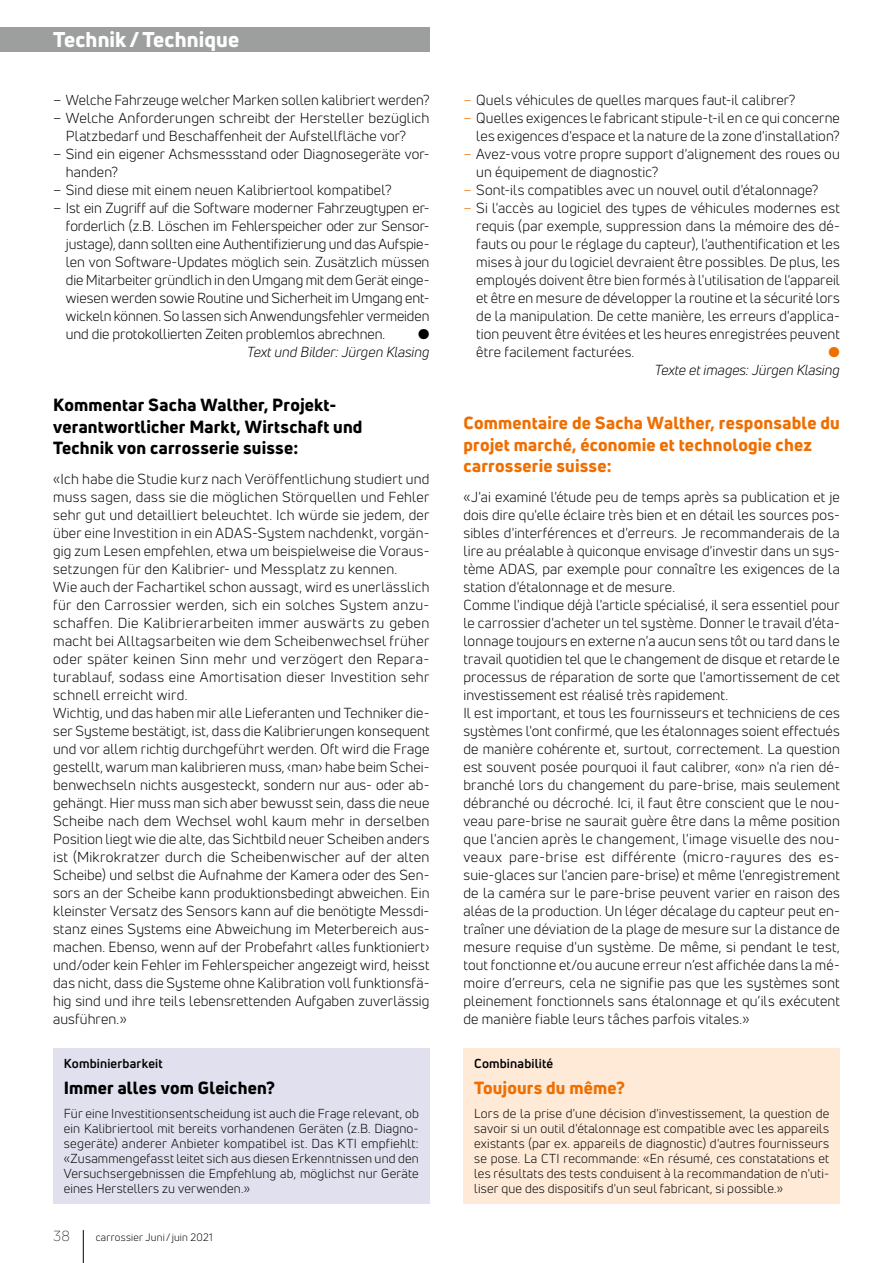
<style>
.page{position:relative;width:893px;height:1263px;background:#fff}
.page>*{position:absolute;margin:0;border:0;box-sizing:border-box;transform-origin:0 0}
.t1{font:800 21px "Uni Neue";letter-spacing:.005em;color:#fff}
.t2{font:800 17.25px/21.8px "Uni Neue";letter-spacing:.01em;color:#000}
.t3{font:800 17.25px/21.8px "Uni Neue";letter-spacing:.01em;color:#ef6e00}
.t4{font:14.25px/18px "Uni Neue";letter-spacing:.01em;color:#000}
.t5{font:italic 14.25px "Uni Neue";letter-spacing:.005em;color:#000}
.t6{font:300 14.25px "Uni Neue";color:#000}
.t7{font:14.25px "Zapf Dingbats Std";color:#000}
.t8{font:14.25px "Zapf Dingbats Std";color:#ef6e00}
.t9{font:12.75px/15px "Uni Neue";letter-spacing:.015em;color:#000;text-align:justify}
.t10{font:700 12.75px "Uni Neue";letter-spacing:.01em;color:#000}
.t11{font:10.5px "Uni Neue";letter-spacing:.02em;color:#000}
.s1{color:#ef6e00}
</style>
<div class="page">
<hr style="left:83px;top:1230px;width:1px;height:33px;background:#000">
<div style="left:0;top:27px;width:429px;height:24px;background:#9d9e9e"></div>
<div style="left:53px;top:1048px;width:376px;height:155px;background:#e1e0ee"></div>
<div style="left:463px;top:1048px;width:377px;height:155px;background:#feead7"></div>
<h1 class="t1" style="left:53px;top:25px;width:188px">Technik /Technique</h1>
<p class="t4" style="left:53px;top:91px;width:378px">– Welche Fahrzeuge welcher Marken sollen kalibriert werden?</p>
<p class="t4" style="left:66px;top:109px;width:365px;text-indent:-13px">– Welche Anforderungen schreibt der Hersteller bezüglich<br>Platzbedarf und Beschaffenheit der Aufstellfläche vor?</p>
<p class="t4" style="left:66px;top:145px;width:365px;text-indent:-13px">– Sind ein eigener Achsmessstand oder Diagnosegeräte vor&shy;handen?</p>
<p class="t4" style="left:53px;top:181px;width:340px">– Sind diese mit einem neuen Kalibriertool kompatibel?</p>
<p class="t4" style="left:66px;top:199px;width:365px;text-align:justify;text-indent:-13px">– Ist ein Zugriff auf die Software moderner Fahrzeugtypen er&shy;forderlich (z.B. Löschen im Fehlerspeicher oder zur Sensor&shy;justage), dann sollten eine Authentifizierung und das Aufspie&shy;len von Software-Updates möglich sein. Zusätzlich müssen die Mitarbeiter gründlich in den Umgang mit dem Gerät einge&shy;wiesen werden sowie Routine und Sicherheit im Umgang ent&shy;wickeln können. So lassen sich Anwendungsfehler vermeiden und die protokollierten Zeiten problemlos abrechnen.</p>
<p class="t7" style="left:418px;top:328px;width:13px">●</p>
<p class="t5" style="left:247px;top:344px;width:184px">Text und Bilder: Jürgen Klasing</p>
<p class="t2" style="left:53px;top:393px;width:311px">Kommentar Sacha Walther, Projekt&shy;verantwortlicher Markt, Wirtschaft und<br>Technik von carrosserie suisse:</p>
<p class="t4" style="left:53px;top:469px;width:378px">«Ich habe die Studie kurz nach Veröffentlichung studiert und muss sagen, dass sie die möglichen Störquellen und Fehler sehr gut und detailliert beleuchtet. Ich würde sie jedem, der über eine Investition in ein ADAS-System nachdenkt, vorgän&shy;gig zum Lesen empfehlen, etwa um beispielweise die Voraus&shy;setzungen für den Kalibrier- und Messplatz zu kennen.<br>Wie auch der Fachartikel schon aussagt, wird es unerlässlich für den Carrossier werden, sich ein solches System anzu&shy;schaffen. Die Kalibrierarbeiten immer auswärts zu geben macht bei Alltagsarbeiten wie dem Scheibenwechsel früher oder später keinen Sinn mehr und verzögert den Repara&shy;turablauf, sodass eine Amortisation dieser Investition sehr schnell erreicht wird.<br>Wichtig, und das haben mir alle Lieferanten und Techniker die&shy;ser Systeme bestätigt, ist, dass die Kalibrierungen konsequent und vor allem richtig durchgeführt werden. Oft wird die Frage gestellt, warum man kalibrieren muss, ‹man› habe beim Schei&shy;benwechseln nichts ausgesteckt, sondern nur aus- oder ab&shy;gehängt. Hier muss man sich aber bewusst sein, dass die neue Scheibe nach dem Wechsel wohl kaum mehr in derselben Position liegt wie die alte, das Sichtbild neuer Scheiben anders ist (Mikrokratzer durch die Scheibenwischer auf der alten Scheibe) und selbst die Aufnahme der Kamera oder des Sen&shy;sors an der Scheibe kann produktionsbedingt abweichen. Ein kleinster Versatz des Sensors kann auf die benötigte Messdi&shy;stanz eines Systems eine Abweichung im Meterbereich aus&shy;machen. Ebenso, wenn auf der Probefahrt ‹alles funktioniert› und/oder kein Fehler im Fehlerspeicher angezeigt wird, heisst das nicht, dass die Systeme ohne Kalibration voll funktionsfä&shy;hig sind und ihre teils lebensrettenden Aufgaben zuverlässig ausführen.»</p>
<p class="t10" style="left:64px;top:1056px;width:100px">Kombinierbarkeit</p>
<p class="t2" style="left:64px;top:1077px;width:213px">Immer alles vom Gleichen?</p>
<p class="t9" style="left:64px;top:1106px;width:357px">Für eine Investitionsentscheidung ist auch die Frage relevant, ob ein Kalibriertool mit bereits vorhandenen Geräten (z.B. Diagno&shy;segeräte) anderer Anbieter kompatibel ist. Das KTI empfiehlt: «Zusammengefasst leitet sich aus diesen Erkenntnissen und den Versuchsergebnissen die Empfehlung ab, möglichst nur Geräte eines Herstellers zu verwenden.»</p>
<p class="t6" style="left:53px;top:1227px;width:18px">38</p>
<p class="t11" style="left:96px;top:1231px;width:119px">carrossier Juni/juin 2021</p>
<p class="t4" style="left:463px;top:91px;width:333px"><span class="s1">–</span> Quels véhicules de quelles marques faut-il calibrer?</p>
<p class="t4" style="left:463px;top:109px;width:378px;text-align:right"><span class="s1">–</span> Quelles exigences le fabricant stipule-t-il en ce qui concerne les exigences d'espace et la nature de la zone d'installation?</p>
<p class="t4" style="left:476px;top:145px;width:365px;text-indent:-13px"><span class="s1">–</span> Avez-vous votre propre support d'alignement des roues ou un équipement de diagnostic?</p>
<p class="t4" style="left:463px;top:181px;width:356px"><span class="s1">–</span> Sont-ils compatibles avec un nouvel outil d'étalonnage?</p>
<p class="t4" style="left:476px;top:199px;width:365px;text-align:justify;text-indent:-13px"><span class="s1">–</span> Si l'accès au logiciel des types de véhicules modernes est requis (par exemple, suppression dans la mémoire des dé&shy;fauts ou pour le réglage du capteur), l'authentification et les mises à jour du logiciel devraient être possibles. De plus, les employés doivent être bien formés à l'utilisation de l'appareil et être en mesure de développer la routine et la sécurité lors de la manipulation. De cette manière, les erreurs d'applica&shy;tion peuvent être évitées et les heures enregistrées peuvent être facilement facturées.</p>
<p class="t8" style="left:828px;top:346px;width:13px">●</p>
<p class="t5" style="left:655px;top:362px;width:186px">Texte et images: Jürgen Klasing</p>
<p class="t3" style="left:463px;top:411px;width:378px">Commentaire de Sacha Walther, responsable du projet marché, économie et technologie chez carrosserie suisse:</p>
<p class="t4" style="left:463px;top:487px;width:378px">«J'ai examiné l'étude peu de temps après sa publication et je dois dire qu'elle éclaire très bien et en détail les sources pos&shy;sibles d'interférences et d'erreurs. Je recommanderais de la lire au préalable à quiconque envisage d'investir dans un sys&shy;tème ADAS, par exemple pour connaître les exigences de la station d'étalonnage et de mesure.<br>Comme l'indique déjà l'article spécialisé, il sera essentiel pour le carrossier d'acheter un tel système. Donner le travail d'éta&shy;lonnage toujours en externe n'a aucun sens tôt ou tard dans le travail quotidien tel que le changement de disque et retarde le processus de réparation de sorte que l'amortissement de cet investissement est réalisé très rapidement.<br>Il est important, et tous les fournisseurs et techniciens de ces systèmes l'ont confirmé, que les étalonnages soient effectués de manière cohérente et, surtout, correctement. La question est souvent posée pourquoi il faut calibrer, «on» n'a rien dé&shy;branché lors du changement du pare-brise, mais seulement débranché ou décroché. Ici, il faut être conscient que le nou&shy;veau pare-brise ne saurait guère être dans la même position que l'ancien après le changement, l'image visuelle des nou&shy;veaux pare-brise est différente (micro-rayures des es&shy;suie-glaces sur l'ancien pare-brise) et même l'enregistrement de la caméra sur le pare-brise peuvent varier en raison des aléas de la production. Un léger décalage du capteur peut en&shy;traîner une déviation de la plage de mesure sur la distance de mesure requise d'un système. De même, si pendant le test, tout fonctionne et/ou aucune erreur n’est affichée dans la mé&shy;moire d’erreurs, cela ne signifie pas que les systèmes sont pleinement fonctionnels sans étalonnage et qu’ils exécutent de manière fiable leurs tâches parfois vitales.»</p>
<p class="t10" style="left:474px;top:1056px;width:81px">Combinabilité</p>
<p class="t3" style="left:474px;top:1077px;width:152px">Toujours du même?</p>
<p class="t9" style="left:474px;top:1106px;width:357px">Lors de la prise d'une décision d'investissement, la question de savoir si un outil d'étalonnage est compatible avec les appareils existants (par ex. appareils de diagnostic) d'autres fournisseurs se pose. La CTI recommande: «En résumé, ces constatations et les résultats des tests conduisent à la recommandation de n'uti&shy;liser que des dispositifs d'un seul fabricant, si possible.»</p>
</div>
